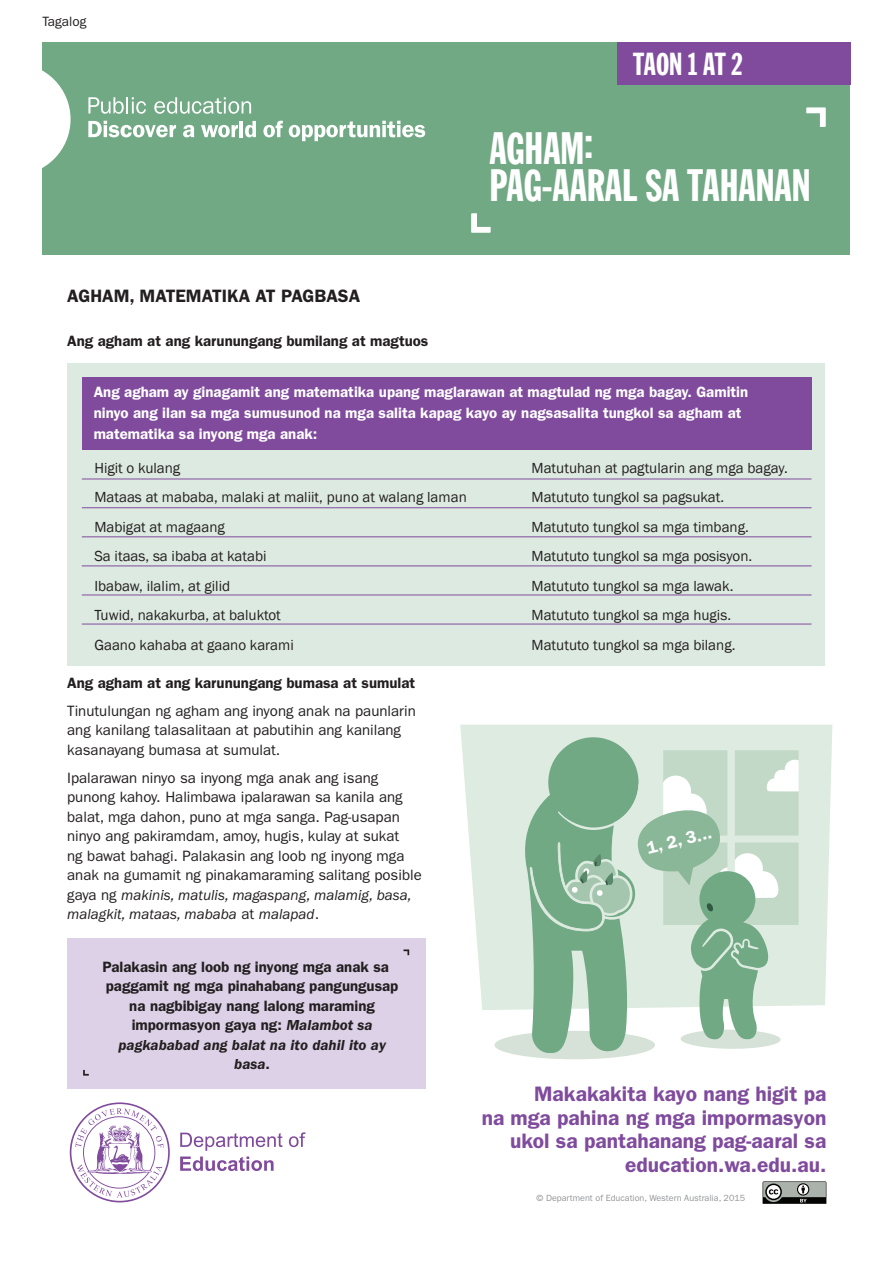
<style>
.page{position:relative;width:893px;height:1263px;background:#fff}
.page>*{position:absolute;margin:0;border:0;box-sizing:border-box;transform-origin:0 0}
.t1{font:44.25px/37.5px "Franklin Gothic Extra Cond";color:#fff}
.t2{font:31.05px "Franklin Gothic Extra Cond";color:#fff}
.t3{font:600 21px/23.5px "ITC Franklin Gothic Std";color:#804b9d;text-align:right}
.t4{font:600 18px "ITC Franklin Gothic Std";color:#231f20}
.t5{font:600 17.4px "ITC Franklin Gothic Std";color:#fff}
.t6{font:15px/19.5px "ITC Franklin Gothic Std";color:#231f20}
.t7{font:15px "Franklin Gothic";color:#231f20}
.t8{font:600 15px "ITC Franklin Gothic Std";color:#231f20}
.t9{font:600 15px/21px "ITC Franklin Gothic Std";color:#fff}
.t10{font:italic 600 15px "ITC Franklin Gothic Std";color:#231f20}
.t11{font:13.5px "ITC Franklin Gothic Std";color:#231f20}
.t12{font:9px "ITC Franklin Gothic Std";color:#939598}
.s1{font-style:italic}
.s2{font-style:normal}
</style>
<div class="page">
<div style="left:43px;top:43px;width:807px;height:212px;background:#71a985"></div>
<div style="left:617px;top:43px;width:233px;height:42px;background:#804b9d"></div>
<svg style="left:42px;top:63px;width:29px;height:112px"></svg>
<svg style="left:88px;top:97px;width:58px;height:17px"></svg>
<svg style="left:154px;top:97px;width:97px;height:17px"></svg>
<svg style="left:88px;top:121px;width:88px;height:16px"></svg>
<svg style="left:183px;top:125px;width:11px;height:12px"></svg>
<svg style="left:201px;top:125px;width:37px;height:12px"></svg>
<hr style="left:240px;top:121px;width:3px;height:16px;background:#fff">
<svg style="left:245px;top:121px;width:11px;height:16px"></svg>
<svg style="left:263px;top:121px;width:20px;height:16px"></svg>
<svg style="left:289px;top:121px;width:136px;height:20px"></svg>
<svg style="left:70px;top:1102px;width:100px;height:100px"></svg>
<svg style="left:289px;top:1132px;width:16px;height:15px"></svg>
<svg style="left:180px;top:1132px;width:103px;height:39px"></svg>
<svg style="left:763px;top:1181px;width:63px;height:23px"></svg>
<svg style="left:471px;top:213px;width:20px;height:20px"></svg>
<svg style="left:806px;top:107px;width:20px;height:20px"></svg>
<div style="left:68px;top:363px;width:757px;height:302px;background:#ddeae1"></div>
<div style="left:67px;top:938px;width:358px;height:151px;background:#dcd1e7"></div>
<svg style="left:403px;top:949px;width:6px;height:6px"></svg>
<svg style="left:83px;top:1070px;width:6px;height:5px"></svg>
<div style="left:82px;top:377px;width:729px;height:73px;background:#804b9d"></div>
<hr style="left:82px;top:479px;width:729px;height:1px;background:#804b9d">
<hr style="left:82px;top:507px;width:729px;height:1px;background:#804b9d">
<hr style="left:82px;top:536px;width:729px;height:1px;background:#804b9d">
<hr style="left:82px;top:565px;width:729px;height:1px;background:#804b9d">
<hr style="left:82px;top:595px;width:729px;height:1px;background:#804b9d">
<hr style="left:82px;top:624px;width:729px;height:1px;background:#804b9d">
<div style="left:494px;top:1031px;width:161px;height:28px;background:#d6e2d7;border-radius:50%"></div>
<svg style="left:460px;top:725px;width:372px;height:285px;fill:#deebe0"></svg>
<div style="left:548px;top:737px;width:90px;height:90px;background:#71a985;border-radius:50%"></div>
<svg style="left:509px;top:744px;width:310px;height:309px"></svg>
<p class="t11" style="left:43px;top:14px;width:46px">Tagalog</p>
<p class="t4" style="left:67px;top:285px;width:294px">AGHAM, MATEMATIKA AT PAGBASA</p>
<p class="t8" style="left:67px;top:332px;width:363px">Ang agham at ang karunungang bumilang at magtuos</p>
<h2 class="t2" style="left:634px;top:48px;width:110px">TAON 1 AT 2</h2>
<h1 class="t1" style="left:489px;top:131px;width:323px">AGHAM:<br>PAG-AARAL SA TAHANAN</h1>
<p class="t9" style="left:94px;top:382px;width:656px">Ang agham ay ginagamit ang matematika upang maglarawan at magtulad ng mga bagay. Gamitin ninyo ang ilan sa mga sumusunod na mga salita kapag kayo ay nagsasalita tungkol sa agham at matematika sa inyong mga anak:</p>
<p class="t7" style="left:94px;top:459px;width:87px">Higit o kulang</p>
<p class="t7" style="left:94px;top:488px;width:374px">Mataas at mababa, malaki at maliit, puno at walang laman</p>
<p class="t7" style="left:94px;top:518px;width:132px">Mabigat at magaang</p>
<p class="t7" style="left:94px;top:547px;width:174px">Sa itaas, sa ibaba at katabi</p>
<p class="t7" style="left:94px;top:577px;width:137px">Ibabaw, ilalim, at gilid</p>
<p class="t7" style="left:94px;top:606px;width:188px">Tuwid, nakakurba, at baluktot</p>
<p class="t7" style="left:94px;top:636px;width:201px">Gaano kahaba at gaano karami</p>
<p class="t8" style="left:67px;top:674px;width:349px">Ang agham at ang karunungang bumasa at sumulat</p>
<p class="t6" style="left:67px;top:701px;width:350px">Tinutulungan ng agham ang inyong anak na paunlarin ang kanilang talasalitaan at pabutihin ang kanilang kasanayang bumasa at sumulat.</p>
<p class="t6" style="left:67px;top:768px;width:356px">Ipalarawan ninyo sa inyong mga anak ang isang punong kahoy. Halimbawa ipalarawan sa kanila ang balat, mga dahon, puno at mga sanga. Pag-usapan ninyo ang pakiramdam, amoy, hugis, kulay at sukat<br>ng bawat bahagi. Palakasin ang loob ng inyong mga anak na gumamit ng pinakamaraming salitang posible gaya ng <span class="s1">makinis, matulis, magaspang, malamig, basa, malagkit, mataas, mababa</span> at <span class="s1">malapad</span>.</p>
<p class="t8" style="left:103px;top:958px;width:288px">Palakasin ang loob ng inyong mga anak sa</p>
<p class="t8" style="left:106px;top:977px;width:294px">paggamit ng mga pinahabang pangungusap</p>
<p class="t8" style="left:129px;top:997px;width:247px">na nagbibigay nang lalong maraming</p>
<p class="t8" style="left:132px;top:1016px;width:242px">impormasyon gaya ng: <span class="s1">Malambot sa</span></p>
<p class="t10" style="left:119px;top:1036px;width:269px">pagkababad ang balat na ito dahil ito ay</p>
<p class="t10" style="left:234px;top:1056px;width:37px">basa<span class="s2">.</span></p>
<p class="t7" style="left:531px;top:459px;width:258px">Matutuhan at pagtularin ang mga bagay.</p>
<p class="t7" style="left:531px;top:488px;width:194px">Matututo tungkol sa pagsukat.</p>
<p class="t7" style="left:531px;top:518px;width:219px">Matututo tungkol sa mga timbang.</p>
<p class="t7" style="left:531px;top:547px;width:222px">Matututo tungkol sa mga posisyon.</p>
<p class="t7" style="left:531px;top:577px;width:203px">Matututo tungkol sa mga lawak.</p>
<p class="t7" style="left:531px;top:606px;width:201px">Matututo tungkol sa mga hugis.</p>
<p class="t7" style="left:531px;top:636px;width:205px">Matututo tungkol sa mga bilang.</p>
<p class="t5" style="left:645px;top:838px;width:68px;rotate:-14deg">1, 2, 3...</p>
<h3 class="t3" style="left:482px;top:1082px;width:346px">Makakakita kayo nang higit pa<br>na mga pahina ng mga impormasyon ukol sa pantahanang pag-aaral sa education.wa.edu.au.</h3>
<p class="t12" style="left:536px;top:1193px;width:210px">© Department of Education, Western Australia, 2015</p>
</div>
